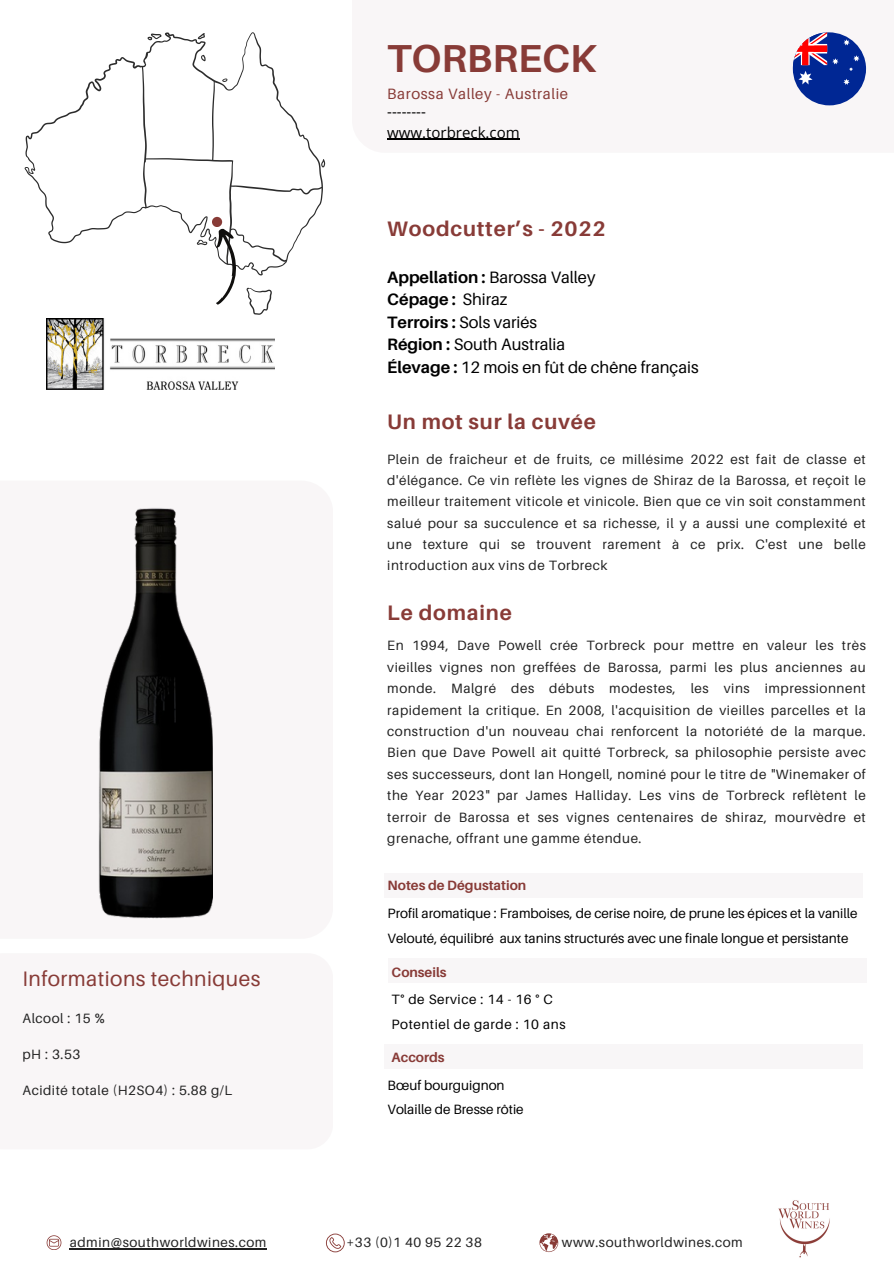
<style>
.page{position:relative;width:894px;height:1264px;background:#fff}
.page>*{position:absolute;margin:0;border:0;box-sizing:border-box;transform-origin:0 0}
.t1{font:700 39px "Aileron";color:#883b37}
.t2{font:700 21px "Aileron";letter-spacing:.04em;color:#883b37}
.t3{font:21px "Aileron";letter-spacing:.02em;color:#883b37}
.t4{font:16.5px/22.5px "Aileron";color:#000}
.t5{font:15px/20.2px "Open Sans";color:#000}
.t6{font:15px "Aileron";letter-spacing:.04em;color:#883b37}
.t7{font:13.5px/21.3px "Aileron";letter-spacing:.04em;color:#222;text-align:justify}
.t8{font:13.5px "Aileron";color:#000}
.t9{font:13.5px "Aileron";letter-spacing:.04em;color:#000}
.t10{font:700 13.5px "Aileron";color:#883b37}
.s1{font-weight:700}
</style>
<div class="page">
<div style="left:352px;top:0;width:541px;height:153px;background:#f9f6f7"></div>
<div style="left:383px;top:872px;width:479px;height:25px;background:#f8f6f7"></div>
<div style="left:383px;top:1044px;width:479px;height:24px;background:#f8f6f7"></div>
<div style="left:387px;top:958px;width:479px;height:25px;background:#f8f6f7"></div>
<svg style="left:539px;top:1233px;width:19px;height:18px"></svg>
<hr style="left:70px;top:1248px;width:197px;height:1px;background:#222">
<svg style="left:326px;top:1233px;width:18px;height:19px"></svg>
<img style="left:778px;top:1200px;width:52px;height:58px">
<svg style="left:47px;top:1235px;width:14px;height:14px"></svg>
<hr style="left:387px;top:139px;width:132px;height:1px;background:#000">
<svg style="left:792px;top:32px;width:73px;height:73px"></svg>
<img style="left:98px;top:507px;width:114px;height:411px">
<img style="left:47px;top:318px;width:227px;height:71px">
<svg style="left:323px;top:159px;width:2px;height:8px"></svg>
<svg style="left:246px;top:288px;width:26px;height:27px"></svg>
<svg style="left:25px;top:32px;width:298px;height:243px"></svg>
<div style="left:212px;top:217px;width:10px;height:10px;background:#883b37;border-radius:50%"></div>
<svg style="left:214px;top:228px;width:23px;height:77px"></svg>
<p class="t1" style="left:387px;top:34px;width:211px">TORBRECK</p>
<p class="t6" style="left:387px;top:84px;width:182px">Barossa Valley - Australie</p>
<p class="t5" style="left:387px;top:101px;width:134px">-------- www.torbreck.com</p>
<p class="t2" style="left:387px;top:216px;width:220px">Woodcutter’s - 2022</p>
<p class="t4" style="left:387px;top:265px;width:313px"><span class="s1">Appellation :</span> Barossa Valley<br><span class="s1">Cépage :</span> Shiraz<br><span class="s1">Terroirs :</span> Sols variés<br><span class="s1">Région :</span> South Australia<br><span class="s1">Élevage :</span> 12 mois en fût de chêne français</p>
<p class="t2" style="left:387px;top:408px;width:210px">Un mot sur la cuvée</p>
<h5 class="t7" style="left:387px;top:448px;width:480px">Plein de fraîcheur et de fruits, ce millésime 2022 est fait de classe et d'élégance. Ce vin reflète les vignes de Shiraz de la Barossa, et reçoit le meilleur traitement viticole et vinicole. Bien que ce vin soit constamment salué pour sa succulence et sa richesse, il y a aussi une complexité et une texture qui se trouvent rarement à ce prix. C'est une belle introduction aux vins de Torbreck</h5>
<p class="t2" style="left:387px;top:599px;width:126px">Le domaine</p>
<h5 class="t7" style="left:387px;top:634px;width:480px">En 1994, Dave Powell crée Torbreck pour mettre en valeur les très vieilles vignes non greffées de Barossa, parmi les plus anciennes au monde. Malgré des débuts modestes, les vins impressionnent rapidement la critique. En 2008, l'acquisition de vieilles parcelles et la construction d'un nouveau chai renforcent la notoriété de la marque.<br>Bien que Dave Powell ait quitté Torbreck, sa philosophie persiste avec ses successeurs, dont Ian Hongell, nominé pour le titre de "Winemaker of the Year 2023" par James Halliday. Les vins de Torbreck reflètent le terroir de Barossa et ses vignes centenaires de shiraz, mourvèdre et grenache, offrant une gamme étendue.</h5>
<p class="t3" style="left:22px;top:966px;width:239px">Informations techniques</p>
<h2 class="t7" style="left:22px;top:1007px;width:84px">Alcool : 15 %</h2>
<p class="t7" style="left:22px;top:1043px;width:59px">pH : 3.53</p>
<h5 class="t7" style="left:22px;top:1079px;width:211px">Acidité totale (H2SO4) : 5.88 g/L</h5>
<p class="t10" style="left:387px;top:877px;width:140px">Notes de Dégustation</p>
<p class="t8" style="left:387px;top:905px;width:471px">Profil aromatique : Framboises, de cerise noire, de prune les épices et la vanille</p>
<p class="t8" style="left:387px;top:929px;width:462px">Velouté, équilibré aux tanins structurés avec une finale longue et persistante</p>
<h4 class="t10" style="left:391px;top:964px;width:56px">Conseils</h4>
<h2 class="t9" style="left:391px;top:990px;width:163px">T° de Service : 14 - 16 ° C</h2>
<h4 class="t9" style="left:391px;top:1015px;width:175px">Potentiel de garde : 10 ans</h4>
<p class="t10" style="left:391px;top:1048px;width:55px">Accords</p>
<h1 class="t8" style="left:387px;top:1076px;width:118px">Bœuf bourguignon</h1>
<h4 class="t8" style="left:387px;top:1101px;width:137px">Volaille de Bresse rôtie</h4>
<p class="t7" style="left:70px;top:1231px;width:198px">admin@southworldwines.com</p>
<p class="t7" style="left:346px;top:1231px;width:137px">+33 (0)1 40 95 22 38</p>
<p class="t7" style="left:562px;top:1231px;width:182px">www.southworldwines.com</p>
</div>
